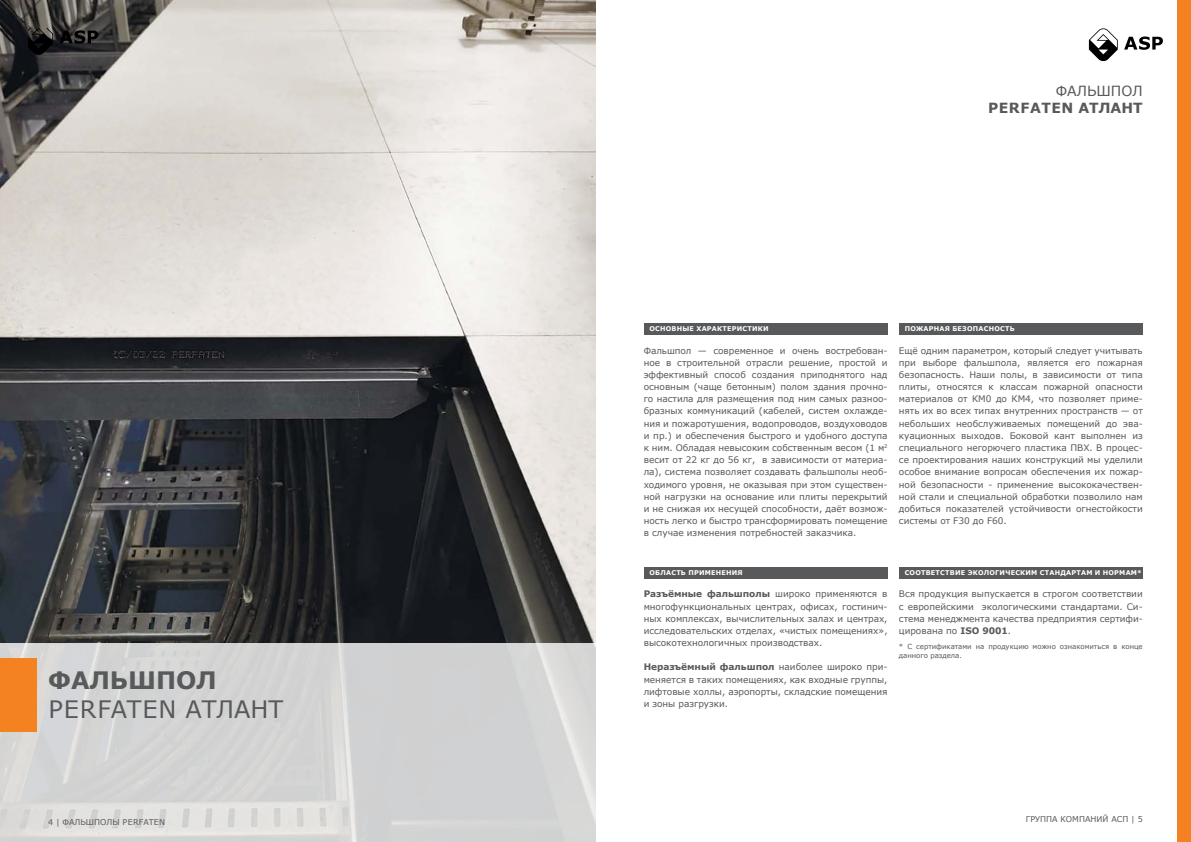
<style>
.page{position:relative;width:1191px;height:842px;background:#fff}
.page>*{position:absolute;margin:0;border:0;box-sizing:border-box;transform-origin:0 0}
.t1{font:24px "Verdana";color:#58595b}
.t2{font:700 24px "Verdana";color:#58595b}
.t3{font:700 14px "Verdana";letter-spacing:.035em;color:#58595b}
.t4{font:14px "Verdana";color:#58595b}
.t5{font:9px/12.2px "Verdana";letter-spacing:-.005em;color:#58595b;text-align:justify}
.t6{font:8px "Verdana";color:#58595b}
.t7{font:7px/9px "Verdana";letter-spacing:-.005em;color:#58595b}
.t8{font:700 6.5px "Verdana";letter-spacing:.035em;color:#fff}
.s1{font-weight:700}
</style>
<div class="page">
<img style="left:0;top:0;width:595px;height:643px">
<svg style="left:0;top:643px;width:595px;height:199px;fill:#d3d3d3"></svg>
<div style="left:643px;top:323px;width:244px;height:11px;background:#58595b"></div>
<div style="left:899px;top:323px;width:243px;height:11px;background:#58595b"></div>
<div style="left:899px;top:567px;width:243px;height:11px;background:#58595b"></div>
<div style="left:643px;top:567px;width:244px;height:11px;background:#58595b"></div>
<svg style="left:1124px;top:37px;width:38px;height:13px"></svg>
<svg style="left:1089px;top:28px;width:28px;height:33px"></svg>
<div style="left:1176px;top:0;width:15px;height:842px;background:#f58220"></div>
<svg style="left:59px;top:30px;width:39px;height:14px"></svg>
<svg style="left:28px;top:28px;width:25px;height:27px"></svg>
<div style="left:0;top:658px;width:37px;height:73px;background:#f58220"></div>
<h1 class="t2" style="left:48px;top:664px;width:170px">ФАЛЬШПОЛ</h1>
<h1 class="t1" style="left:49px;top:693px;width:236px">PERFATEN АТЛАНТ</h1>
<p class="t6" style="left:48px;top:816px;width:119px">4 | ФАЛЬШПОЛЫ PERFATEN</p>
<h2 class="t4" style="left:1055px;top:81px;width:89px">ФАЛЬШПОЛ</h2>
<h2 class="t3" style="left:988px;top:98px;width:156px">PERFATEN АТЛАНТ</h2>
<p class="t8" style="left:649px;top:324px;width:121px">ОСНОВНЫЕ ХАРАКТЕРИСТИКИ</p>
<p class="t5" style="left:643px;top:344px;width:245px">Фальшпол — современное и очень востребован&shy;ное в строительной отрасли решение, простой и эффективный способ создания приподнятого над основным (чаще бетонным) полом здания прочно&shy;го настила для размещения под ним самых разноо&shy;бразных коммуникаций (кабелей, систем охлажде&shy;ния и пожаротушения, водопроводов, воздуховодов и пр.) и обеспечения быстрого и удобного доступа к ним. Обладая невысоким собственным весом (1 м<sup>2 </sup>весит от 22 кг до 56 кг, в зависимости от материа&shy;ла), система позволяет создавать фальшполы необ&shy;ходимого уровня, не оказывая при этом существен&shy;ной нагрузки на основание или плиты перекрытий и не снижая их несущей способности, даёт возмож&shy;ность легко и быстро трансформировать помещение в случае изменения потребностей заказчика.</p>
<p class="t8" style="left:904px;top:324px;width:111px">ПОЖАРНАЯ БЕЗОПАСНОСТЬ</p>
<p class="t5" style="left:899px;top:344px;width:245px">Ещё одним параметром, который следует учитывать при выборе фальшпола, является его пожарная безопасность. Наши полы, в зависимости от типа плиты, относятся к классам пожарной опасности материалов от КМ0 до КМ4, что позволяет приме&shy;нять их во всех типах внутренних пространств — от небольших необслуживаемых помещений до эва&shy;куационных выходов. Боковой кант выполнен из специального негорючего пластика ПВХ. В процес&shy;се проектирования наших конструкций мы уделили особое внимание вопросам обеспечения их пожар&shy;ной безопасности - применение высококачествен&shy;ной стали и специальной обработки позволило нам добиться показателей устойчивости огнестойкости системы от F30 до F60.</p>
<p class="t8" style="left:649px;top:568px;width:95px">ОБЛАСТЬ ПРИМЕНЕНИЯ</p>
<p class="t5" style="left:643px;top:588px;width:245px"><span class="s1">Разъёмные фальшполы</span> широко применяются в многофункциональных центрах, офисах, гостинич&shy;ных комплексах, вычислительных залах и центрах, исследовательских отделах, «чистых помещениях», высокотехнологичных производствах.</p>
<p class="t5" style="left:643px;top:661px;width:245px"><span class="s1">Неразъёмный фальшпол</span> наиболее широко при&shy;меняется в таких помещениях, как входные группы, лифтовые холлы, аэропорты, складские помещения и зоны разгрузки.</p>
<p class="t8" style="left:904px;top:568px;width:239px">СООТВЕТСТВИЕ ЭКОЛОГИЧЕСКИМ СТАНДАРТАМ И НОРМАМ*</p>
<p class="t5" style="left:899px;top:588px;width:245px">Вся продукция выпускается в строгом соответствии с европейскими экологическими стандартами. Си&shy;стема менеджмента качества предприятия сертифи&shy;цирована по <span class="s1">ISO 9001</span>.</p>
<p class="t7" style="left:899px;top:641px;width:245px">* С сертификатами на продукцию можно ознакомиться в конце данного раздела.</p>
<p class="t6" style="left:1025px;top:814px;width:118px">ГРУППА КОМПАНИЙ АСП | 5</p>
</div>
